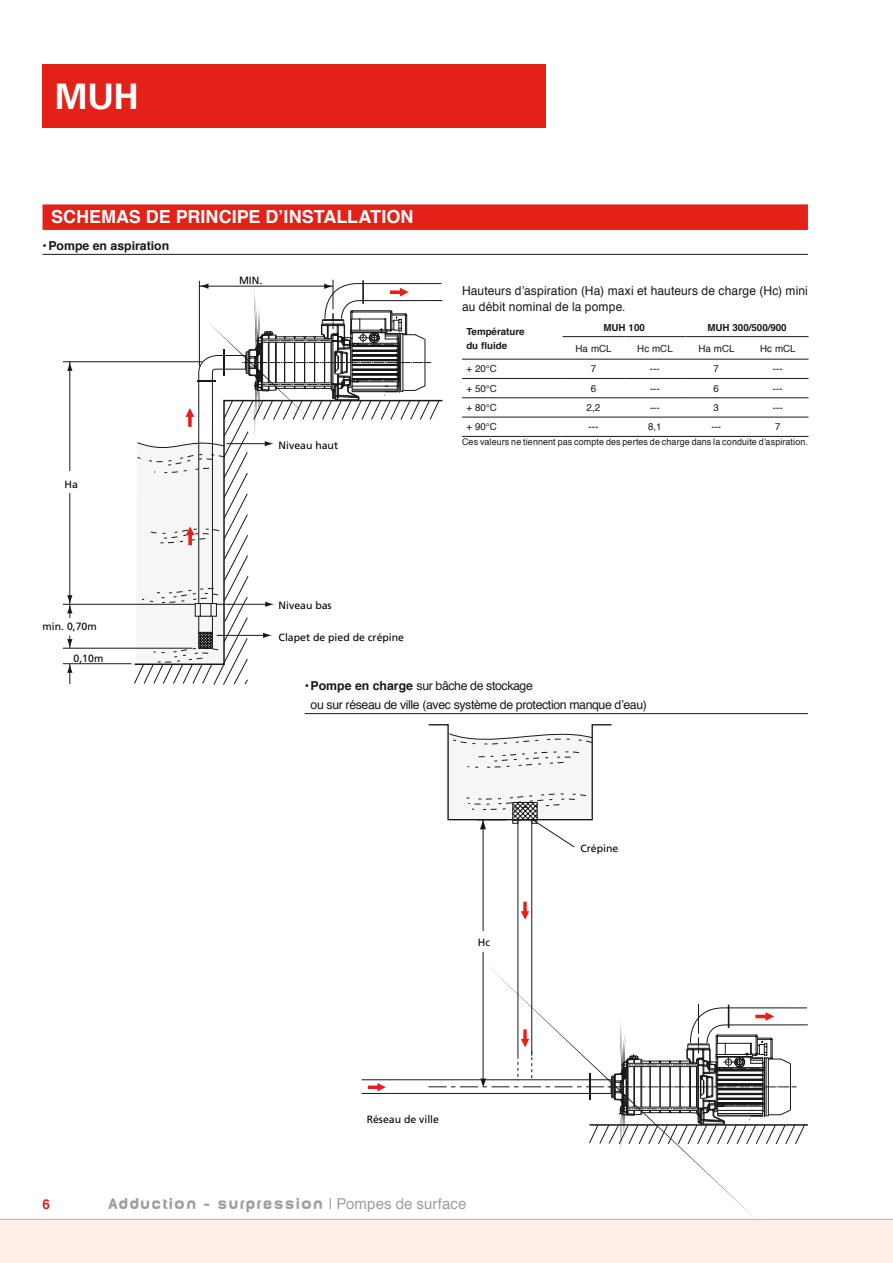
<style>
.page{position:relative;width:893px;height:1263px;background:#fff}
.page>*{position:absolute;margin:0;border:0;box-sizing:border-box;transform-origin:0 0}
.t1{font:700 35.25px "Univers";color:#fff}
.t2{font:700 18px "Helvetica";color:#fff}
.t3{font:900 15px "Baby Mine";letter-spacing:.015em;color:#9d9ea0}
.t4{font:700 13.5px "Helvetica";color:#e32119}
.t5{font:12.45px/16.5px "Helvetica";letter-spacing:.01em;color:#1a171c}
.t6{font:12.3px/19.5px "Helvetica";letter-spacing:-.03em;color:#1a171c}
.t7{font:700 12.3px "Helvetica";color:#1a171c}
.t8{font:10.5px "Frutiger";color:#000}
.t9{font:9.75px "Helvetica";color:#1a171c}
.t10{font:700 9.75px/13.5px "Helvetica";color:#1a171c}
.t11{font:9.15px "Helvetica";letter-spacing:.015em;color:#1a171c}
.s1{font-weight:700}
.s2{font-family:"Helvetica";font-weight:400}
</style>
<div class="page">
<hr style="left:70px;top:362px;width:1px;height:286px;background:#1a171c">
<div style="left:64px;top:471px;width:12px;height:22px;background:#fff"></div>
<hr style="left:63px;top:361px;width:139px;height:1px;background:#1a171c">
<hr style="left:63px;top:604px;width:134px;height:1px;background:#1a171c">
<hr style="left:63px;top:648px;width:129px;height:1px;background:#1a171c">
<hr style="left:63px;top:663px;width:68px;height:1px;background:#1a171c">
<svg style="left:67px;top:362px;width:6px;height:9px"></svg>
<svg style="left:67px;top:595px;width:6px;height:53px"></svg>
<svg style="left:67px;top:664px;width:6px;height:20px"></svg>
<svg style="left:134px;top:280px;width:308px;height:405px"></svg>
<hr style="left:425px;top:340px;width:1px;height:45px;background:#1a171c">
<svg style="left:368px;top:1083px;width:18px;height:8px"></svg>
<hr style="left:362px;top:1079px;width:249px;height:1px;background:#1a171c">
<hr style="left:362px;top:1093px;width:249px;height:1px;background:#1a171c">
<svg style="left:427px;top:724px;width:381px;height:420px"></svg>
<div style="left:43px;top:204px;width:765px;height:26px;background:#e32119"></div>
<hr style="left:43px;top:254px;width:765px;height:1px;background:#1a171c">
<hr style="left:563px;top:336px;width:61px;height:1px;background:#1a171c">
<hr style="left:624px;top:336px;width:62px;height:1px;background:#1a171c">
<hr style="left:686px;top:336px;width:61px;height:1px;background:#1a171c">
<hr style="left:747px;top:336px;width:61px;height:1px;background:#1a171c">
<hr style="left:462px;top:359px;width:101px;height:1px;background:#1a171c">
<hr style="left:563px;top:359px;width:61px;height:1px;background:#1a171c">
<hr style="left:624px;top:359px;width:62px;height:1px;background:#1a171c">
<hr style="left:686px;top:359px;width:61px;height:1px;background:#1a171c">
<hr style="left:747px;top:359px;width:61px;height:1px;background:#1a171c">
<hr style="left:462px;top:378px;width:101px;height:1px;background:#1a171c">
<hr style="left:563px;top:378px;width:61px;height:1px;background:#1a171c">
<hr style="left:624px;top:378px;width:62px;height:1px;background:#1a171c">
<hr style="left:686px;top:378px;width:61px;height:1px;background:#1a171c">
<hr style="left:747px;top:378px;width:61px;height:1px;background:#1a171c">
<hr style="left:462px;top:397px;width:101px;height:1px;background:#1a171c">
<hr style="left:563px;top:397px;width:61px;height:1px;background:#1a171c">
<hr style="left:624px;top:397px;width:62px;height:1px;background:#1a171c">
<hr style="left:686px;top:397px;width:61px;height:1px;background:#1a171c">
<hr style="left:747px;top:397px;width:61px;height:1px;background:#1a171c">
<hr style="left:462px;top:417px;width:101px;height:1px;background:#1a171c">
<hr style="left:563px;top:417px;width:61px;height:1px;background:#1a171c">
<hr style="left:624px;top:417px;width:62px;height:1px;background:#1a171c">
<hr style="left:686px;top:417px;width:61px;height:1px;background:#1a171c">
<hr style="left:747px;top:417px;width:61px;height:1px;background:#1a171c">
<hr style="left:462px;top:436px;width:101px;height:1px;background:#1a171c">
<hr style="left:563px;top:436px;width:61px;height:1px;background:#1a171c">
<hr style="left:624px;top:436px;width:62px;height:1px;background:#1a171c">
<hr style="left:686px;top:436px;width:61px;height:1px;background:#1a171c">
<hr style="left:747px;top:436px;width:61px;height:1px;background:#1a171c">
<hr style="left:305px;top:713px;width:503px;height:1px;background:#1a171c">
<div style="left:43px;top:64px;width:503px;height:64px;background:#e32119"></div>
<svg style="left:0;top:1166px;width:893px;height:97px"></svg>
<h1 class="t1" style="left:55px;top:76px;width:85px">MUH</h1>
<h2 class="t2" style="left:51px;top:202px;width:364px">SCHEMAS DE PRINCIPE D’INSTALLATION</h2>
<p class="t7" style="left:43px;top:236px;width:128px">• Pompe en aspiration</p>
<p class="t8" style="left:64px;top:478px;width:15px">Ha</p>
<p class="t8" style="left:43px;top:620px;width:56px">min. 0,70m</p>
<p class="t8" style="left:74px;top:652px;width:31px">0,10m</p>
<p class="t8" style="left:239px;top:274px;width:25px">MIN.</p>
<p class="t8" style="left:279px;top:439px;width:61px">Niveau haut</p>
<p class="t8" style="left:279px;top:599px;width:55px">Niveau bas</p>
<p class="t8" style="left:279px;top:631px;width:127px">Clapet de pied de crépine</p>
<p class="t5" style="left:462px;top:283px;width:347px">Hauteurs d’aspiration (Ha) maxi et hauteurs de charge (Hc) mini au débit nominal de la pompe.</p>
<p class="t10" style="left:466px;top:325px;width:60px">Température du fluide</p>
<p class="t10" style="left:603px;top:321px;width:43px">MUH 100</p>
<p class="t10" style="left:707px;top:321px;width:81px">MUH 300/500/900</p>
<p class="t9" style="left:576px;top:341px;width:38px">Ha mCL</p>
<p class="t9" style="left:637px;top:341px;width:37px">Hc mCL</p>
<p class="t9" style="left:698px;top:341px;width:38px">Ha mCL</p>
<p class="t9" style="left:760px;top:341px;width:37px">Hc mCL</p>
<p class="t9" style="left:466px;top:361px;width:32px">+ 20°C</p>
<p class="t9" style="left:591px;top:361px;width:7px">7</p>
<p class="t9" style="left:650px;top:361px;width:11px">---</p>
<p class="t9" style="left:714px;top:361px;width:7px">7</p>
<p class="t9" style="left:773px;top:361px;width:11px">---</p>
<p class="t9" style="left:466px;top:381px;width:32px">+ 50°C</p>
<p class="t9" style="left:591px;top:381px;width:7px">6</p>
<p class="t9" style="left:650px;top:381px;width:11px">---</p>
<p class="t9" style="left:714px;top:381px;width:7px">6</p>
<p class="t9" style="left:773px;top:381px;width:11px">---</p>
<p class="t9" style="left:466px;top:400px;width:32px">+ 80°C</p>
<p class="t9" style="left:587px;top:400px;width:15px">2,2</p>
<p class="t9" style="left:650px;top:400px;width:11px">---</p>
<p class="t9" style="left:714px;top:400px;width:7px">3</p>
<p class="t9" style="left:773px;top:400px;width:11px">---</p>
<p class="t9" style="left:466px;top:419px;width:32px">+ 90°C</p>
<p class="t9" style="left:588px;top:419px;width:11px">---</p>
<p class="t9" style="left:648px;top:419px;width:15px">8,1</p>
<p class="t9" style="left:711px;top:419px;width:11px">---</p>
<p class="t9" style="left:775px;top:419px;width:7px">7</p>
<p class="t11" style="left:462px;top:435px;width:347px">Ces valeurs ne tiennent pas compte des pertes de charge dans la conduite d’aspiration.</p>
<p class="t6" style="left:311px;top:676px;width:338px;text-indent:-6px"><span class="s1">• Pompe en charge</span> sur bâche de stockage<br>ou sur réseau de ville (avec système de protection manque d’eau)</p>
<p class="t8" style="left:478px;top:936px;width:14px">Hc</p>
<p class="t4" style="left:43px;top:1193px;width:9px">6</p>
<p class="t8" style="left:367px;top:1113px;width:74px">Réseau de ville</p>
<p class="t3" style="left:108px;top:1195px;width:360px">Adduction - surpression <span class="s2">| Pompes de surface</span></p>
<p class="t8" style="left:580px;top:842px;width:39px">Crépine</p>
</div>
